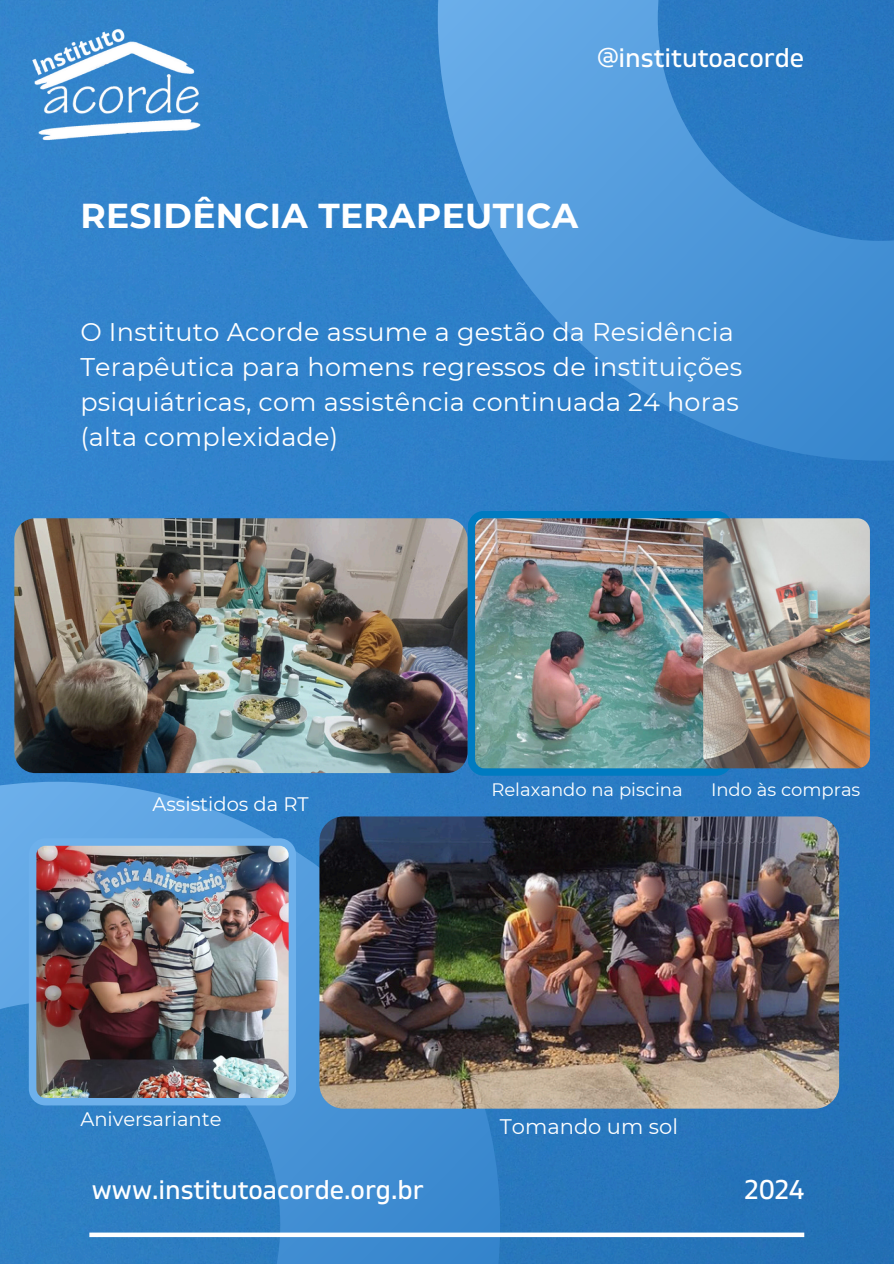
<style>
.page{position:relative;width:894px;height:1264px;background:#fff}
.page>*{position:absolute;margin:0;border:0;box-sizing:border-box;transform-origin:0 0}
.t1{font:700 34.5px "Montserrat";letter-spacing:.01em;color:#fff}
.t2{font:27px "Gilam";color:#fff}
.t3{font:25.5px/34.8px "Montserrat";letter-spacing:.01em;color:#fff}
.t4{font:21px "Montserrat";color:#fff}
.t5{font:19.5px "Montserrat";color:#fff}
.t6{font:18px "Montserrat";color:#fff}
</style>
<div class="page">
<img style="left:0;top:0;width:893px;height:1263px">
<svg style="left:437px;top:0;width:456px;height:460px;background:#408cd1"></svg>
<svg style="left:0;top:781px;width:499px;height:482px;background:#3d8ace"></svg>
<img style="left:29px;top:18px;width:180px;height:128px">
<svg style="left:89px;top:1232px;width:715px;height:4px"></svg>
<img style="left:14px;top:518px;width:453px;height:255px;border-radius:21px">
<img style="left:467px;top:511px;width:265px;height:264px">
<img style="left:29px;top:838px;width:267px;height:267px">
<img style="left:703px;top:518px;width:166px;height:250px;border-radius:13px">
<img style="left:319px;top:816px;width:519px;height:292px;border-radius:24px">
<p class="t2" style="left:597px;top:42px;width:209px">@institutoacorde</p>
<p class="t1" style="left:80px;top:194px;width:499px">RESIDÊNCIA TERAPEUTICA</p>
<h2 class="t3" style="left:80px;top:315px;width:663px">O Instituto Acorde assume a gestão da Residência Terapêutica para homens regressos de instituições psiquiátricas, com assistência continuada 24 horas (alta complexidade)</h2>
<p class="t5" style="left:152px;top:791px;width:158px">Assistidos da RT</p>
<p class="t5" style="left:80px;top:1106px;width:143px">Aniversariante</p>
<h4 class="t6" style="left:491px;top:778px;width:193px">Relaxando na piscina</h4>
<h4 class="t6" style="left:710px;top:778px;width:151px">Indo às compras</h4>
<h2 class="t4" style="left:499px;top:1113px;width:180px">Tomando um sol</h2>
<h4 class="t2" style="left:92px;top:1173px;width:333px">www.institutoacorde.org.br</h4>
<p class="t2" style="left:744px;top:1173px;width:61px">2024</p>
</div>
